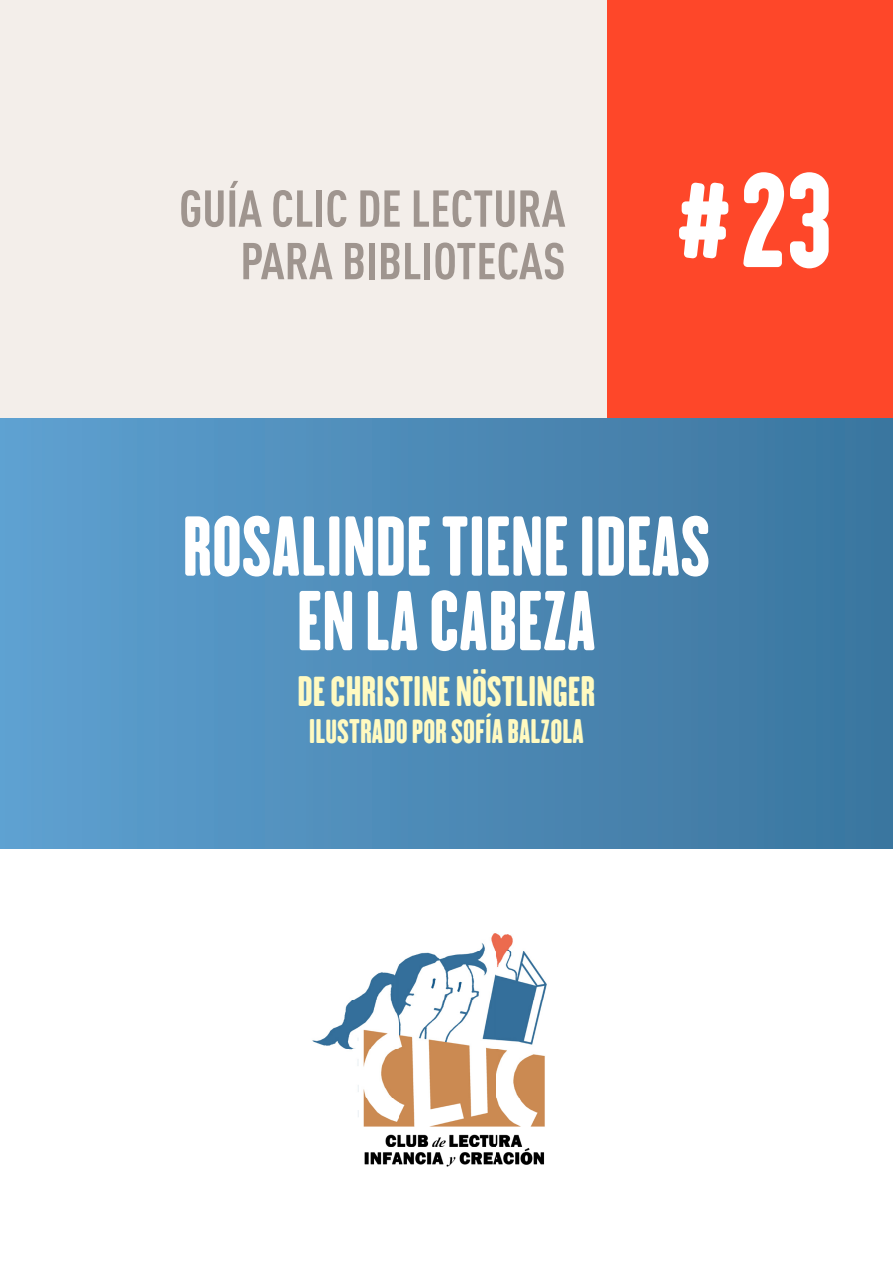
<style>
.page{position:relative;width:893px;height:1263px;background:#fff}
.page>*{position:absolute;margin:0;border:0;box-sizing:border-box;transform-origin:0 0}
.nº{font:118.5px "H.H.Samuel";color:#fff}
.TÍTULO_FICHA{font:75px "H.H.Samuel";color:#fff}
.GUÍA_CLIC_DE_LECTURA{font:700 51px "DIN Cond";color:#9f958f}
.AUTOR_FICHA{font:37.5px "H.H.Samuel";color:#fffac1}
.AUTOR_FICHA-2{font:30px "H.H.Samuel";color:#fffac1}
</style>
<div class="page">
<div style="left:0;top:417px;width:893px;height:431px;background:linear-gradient(to right,#5ea0d0,#3b759d)"></div>
<div style="left:0;top:0;width:607px;height:417px;background:#f3eeea"></div>
<img style="left:312px;top:933px;width:235px;height:234px">
<div style="left:607px;top:0;width:286px;height:417px;background:#fe4729"></div>
<p class="GUÍA_CLIC_DE_LECTURA" style="left:179px;top:178px;width:388px">GUÍA CLIC DE LECTURA</p>
<p class="GUÍA_CLIC_DE_LECTURA" style="left:240px;top:230px;width:327px">PARA BIBLIOTECAS</p>
<p class="nº" style="left:669px;top:145px;width:164px">#23</p>
<p class="TÍTULO_FICHA" style="left:182px;top:498px;width:530px">ROSALINDE TIENE IDEAS</p>
<p class="TÍTULO_FICHA" style="left:297px;top:573px;width:301px">EN LA CABEZA</p>
<p class="AUTOR_FICHA" style="left:298px;top:667px;width:299px">DE CHRISTINE NÖSTLINGER</p>
<p class="AUTOR_FICHA-2" style="left:309px;top:712px;width:277px">ILUSTRADO POR SOFÍA BALZOLA</p>
</div>
